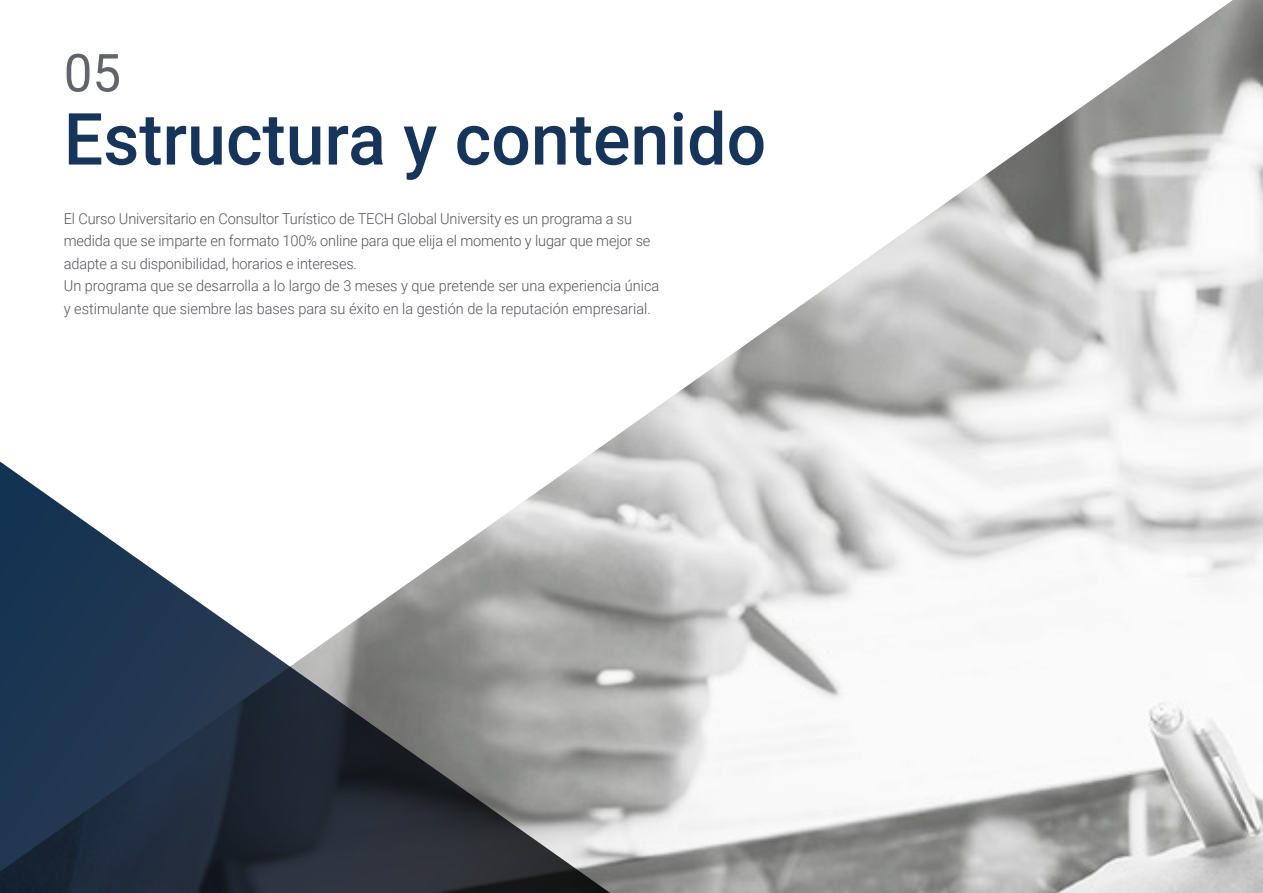
<style>
.page{position:relative;width:1263px;height:893px;background:#fff}
.page>*{position:absolute;margin:0;border:0;box-sizing:border-box;transform-origin:0 0}
.t1{font:500 72px "Roboto";color:#17355b}
.t2{font:52.5px "Roboto";color:#61646a}
.t3{font:300 15px/22.5px "Roboto";letter-spacing:-.01em;color:#52555b}
</style>
<div class="page">
<img style="left:602px;top:0;width:661px;height:893px">
<svg style="left:0;top:446px;width:640px;height:447px"></svg>
<h2 class="t2" style="left:64px;top:36px;width:59px">05</h2>
<h1 class="t1" style="left:64px;top:89px;width:704px">Estructura y contenido</h1>
<p class="t3" style="left:64px;top:207px;width:597px">El Curso Universitario en Consultor Turístico de TECH Global University es un programa a su medida que se imparte en formato 100% online para que elija el momento y lugar que mejor se adapte a su disponibilidad, horarios e intereses.<br>Un programa que se desarrolla a lo largo de 3 meses y que pretende ser una experiencia única y estimulante que siembre las bases para su éxito en la gestión de la reputación empresarial.</p>
</div>
